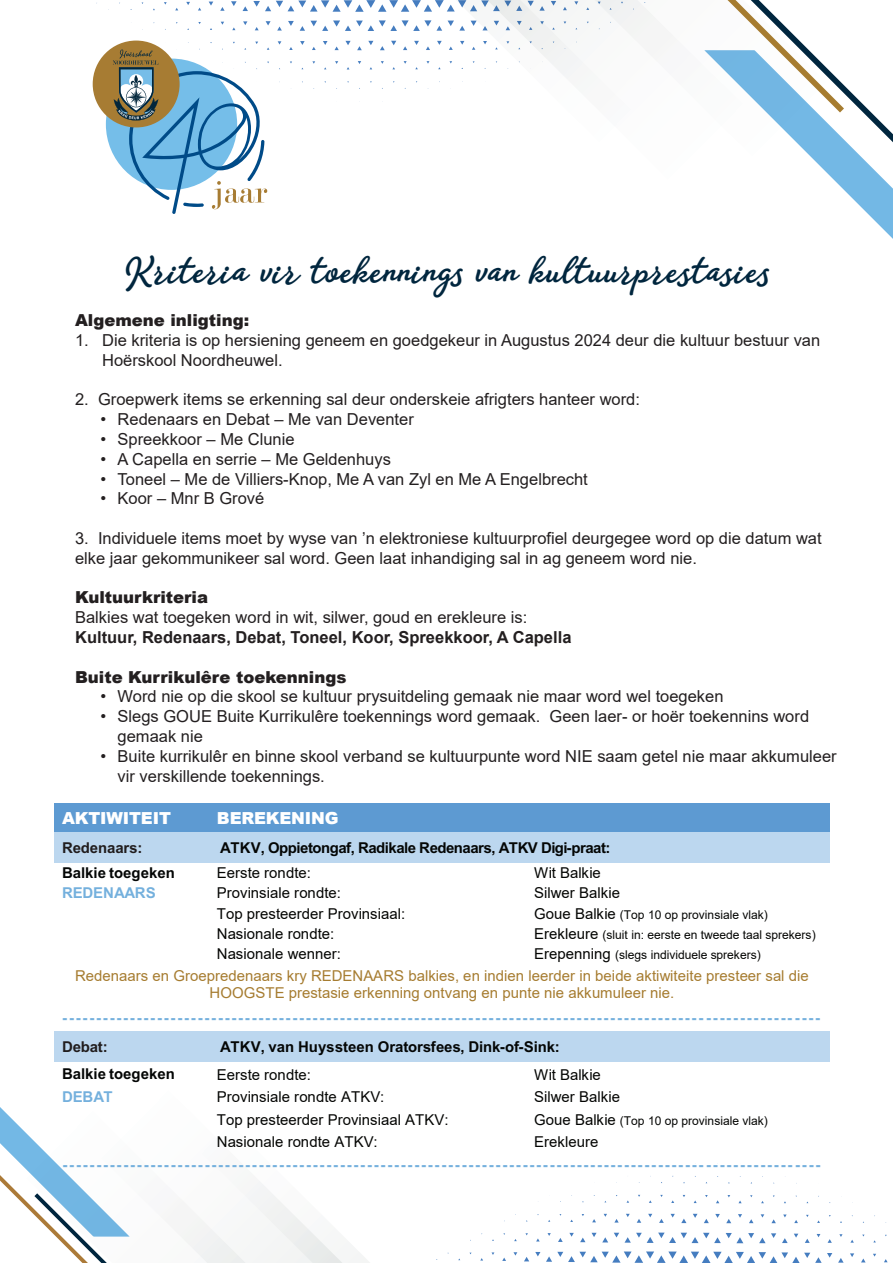
<style>
.page{position:relative;width:893px;height:1263px;background:#fff}
.page>*{position:absolute;margin:0;border:0;box-sizing:border-box;transform-origin:0 0}
.t1{font:700 40.5px "Amberly";color:#00263e}
.t2{font:900 16.65px "Arial";letter-spacing:-.01em;color:#fff}
.t3{font:16.5px/19.8px "Arial";color:#231f20}
.t4{font:16.5px "Arial MT Black";color:#231f20}
.t5{font:700 16.5px "Arial";color:#231f20}
.t6{font:700 15px "Arial";letter-spacing:-.01em;color:#74b0dd}
.t7{font:15px "Arial";color:#040503}
.t8{font:15px/17.2px "Arial";color:#a67c30;text-align:center}
.t9{font:700 15px "Arial";letter-spacing:-.01em;color:#040605}
.t10{font:700 15px "Arial";letter-spacing:-.03em;color:#040605}
.t11{font:700 15px "Arial";letter-spacing:-.01em;color:#211d1e}
.t12{font:12.15px "Arial";letter-spacing:-.005em;color:#040503}
.s1{font-size:15px}
</style>
<div class="page">
<svg style="left:368px;top:41px;width:5px;height:4px"></svg>
<svg style="left:357px;top:46px;width:5px;height:4px"></svg>
<svg style="left:345px;top:41px;width:6px;height:4px"></svg>
<svg style="left:323px;top:41px;width:5px;height:4px"></svg>
<svg style="left:300px;top:41px;width:5px;height:4px"></svg>
<svg style="left:300px;top:20px;width:74px;height:11px"></svg>
<svg style="left:288px;top:21px;width:6px;height:5px"></svg>
<svg style="left:277px;top:27px;width:5px;height:4px"></svg>
<svg style="left:266px;top:21px;width:5px;height:4px"></svg>
<svg style="left:243px;top:21px;width:4px;height:4px"></svg>
<svg style="left:243px;top:0;width:133px;height:12px"></svg>
<svg style="left:231px;top:1px;width:6px;height:5px"></svg>
<svg style="left:220px;top:7px;width:5px;height:4px"></svg>
<svg style="left:209px;top:2px;width:4px;height:4px"></svg>
<svg style="left:524px;top:1257px;width:5px;height:4px"></svg>
<svg style="left:535px;top:1252px;width:5px;height:4px"></svg>
<svg style="left:558px;top:1238px;width:5px;height:4px"></svg>
<svg style="left:569px;top:1233px;width:5px;height:4px"></svg>
<svg style="left:580px;top:1237px;width:5px;height:5px"></svg>
<svg style="left:591px;top:1233px;width:17px;height:9px"></svg>
<svg style="left:637px;top:1219px;width:4px;height:4px"></svg>
<svg style="left:659px;top:1219px;width:5px;height:4px"></svg>
<svg style="left:681px;top:1218px;width:5px;height:5px"></svg>
<svg style="left:693px;top:1214px;width:4px;height:4px"></svg>
<svg style="left:546px;top:1251px;width:153px;height:12px"></svg>
<svg style="left:704px;top:1219px;width:5px;height:4px"></svg>
<svg style="left:715px;top:1214px;width:5px;height:4px"></svg>
<svg style="left:726px;top:1219px;width:5px;height:4px"></svg>
<svg style="left:738px;top:1214px;width:4px;height:4px"></svg>
<svg style="left:749px;top:1219px;width:4px;height:4px"></svg>
<svg style="left:771px;top:1219px;width:5px;height:4px"></svg>
<svg style="left:614px;top:1232px;width:162px;height:11px"></svg>
<svg style="left:782px;top:1238px;width:6px;height:5px"></svg>
<svg style="left:794px;top:1233px;width:4px;height:4px"></svg>
<svg style="left:805px;top:1239px;width:5px;height:4px"></svg>
<svg style="left:827px;top:1239px;width:5px;height:4px"></svg>
<svg style="left:702px;top:1252px;width:130px;height:11px"></svg>
<svg style="left:838px;top:1258px;width:6px;height:5px"></svg>
<svg style="left:850px;top:1253px;width:4px;height:4px"></svg>
<svg style="left:378px;top:0;width:65px;height:102px"></svg>
<svg style="left:443px;top:0;width:213px;height:89px"></svg>
<svg style="left:180px;top:1181px;width:189px;height:82px"></svg>
<svg style="left:0;top:1107px;width:130px;height:156px"></svg>
<svg style="left:704px;top:0;width:189px;height:239px"></svg>
<div style="left:93px;top:41px;width:87px;height:86px;background:#a77c33;border-radius:50%"></div>
<svg style="left:113px;top:42px;width:156px;height:172px"></svg>
<div style="left:54px;top:803px;width:155px;height:29px;background:#5d9ad2"></div>
<div style="left:209px;top:803px;width:256px;height:29px;background:#5d9ad2"></div>
<div style="left:465px;top:803px;width:61px;height:29px;background:#5d9ad2"></div>
<div style="left:526px;top:803px;width:304px;height:29px;background:#5d9ad2"></div>
<div style="left:54px;top:832px;width:155px;height:31px;background:#bcd7ef"></div>
<div style="left:209px;top:832px;width:621px;height:31px;background:#bcd7ef"></div>
<div style="left:54px;top:1032px;width:155px;height:30px;background:#bcd7ef"></div>
<div style="left:209px;top:1032px;width:621px;height:30px;background:#bcd7ef"></div>
<h1 class="t1" style="left:124px;top:246px;width:651px">Kriteria vir toekennings van kultuurprestasies</h1>
<p class="t4" style="left:75px;top:311px;width:176px">Algemene inligting:</p>
<p class="t3" style="left:102px;top:330px;width:720px;text-indent:-27px">1. Die kriteria is op hersiening geneem en goedgekeur in Augustus 2024 deur die kultuur bestuur van<br>Hoërskool Noordheuwel.</p>
<p class="t3" style="left:75px;top:389px;width:566px">2. Groepwerk items se erkenning sal deur onderskeie afrigters hanteer word:</p>
<p class="t3" style="left:101px;top:409px;width:315px">• Redenaars en Debat – Me van Deventer</p>
<p class="t3" style="left:101px;top:429px;width:195px">• Spreekkoor – Me Clunie</p>
<p class="t3" style="left:101px;top:449px;width:292px">• A Capella en serrie – Me Geldenhuys</p>
<p class="t3" style="left:101px;top:469px;width:489px">• Toneel – Me de Villiers-Knop, Me A van Zyl en Me A Engelbrecht</p>
<p class="t3" style="left:101px;top:488px;width:165px">• Koor – Mnr B Grové</p>
<p class="t3" style="left:75px;top:528px;width:748px">3. Individuele items moet by wyse van ’n elektroniese kultuurprofiel deurgegee word op die datum wat elke jaar gekommunikeer sal word. Geen laat inhandiging sal in ag geneem word nie.</p>
<p class="t4" style="left:75px;top:588px;width:135px">Kultuurkriteria</p>
<p class="t3" style="left:75px;top:607px;width:454px">Balkies wat toegeken word in wit, silwer, goud en erekleure is:</p>
<p class="t5" style="left:75px;top:625px;width:498px">Kultuur, Redenaars, Debat, Toneel, Koor, Spreekkoor, A Capella</p>
<p class="t4" style="left:75px;top:667px;width:273px">Buite Kurrikulêre toekennings</p>
<p class="t3" style="left:101px;top:686px;width:624px">• Word nie op die skool se kultuur prysuitdeling gemaak nie maar word wel toegeken</p>
<p class="t3" style="left:118px;top:706px;width:693px;text-indent:-17px">• Slegs GOUE Buite Kurrikulêre toekennings word gemaak. Geen laer- or hoër toekennins word gemaak nie</p>
<p class="t3" style="left:118px;top:746px;width:720px;text-indent:-17px">• Buite kurrikulêr en binne skool verband se kultuurpunte word NIE saam getel nie maar akkumuleer vir verskillende toekennings.</p>
<p class="t2" style="left:62px;top:806px;width:110px">AKTIWITEIT</p>
<p class="t2" style="left:217px;top:806px;width:123px">BEREKENING</p>
<p class="t11" style="left:62px;top:839px;width:82px">Redenaars:</p>
<p class="t10" style="left:220px;top:839px;width:392px">ATKV, Oppietongaf, Radikale Redenaars, ATKV Digi-praat:</p>
<p class="t9" style="left:62px;top:864px;width:114px">Balkie toegeken</p>
<p class="t7" style="left:217px;top:862px;width:96px">Eerste rondte:</p>
<p class="t7" style="left:534px;top:862px;width:68px">Wit Balkie</p>
<p class="t6" style="left:62px;top:884px;width:95px">REDENAARS</p>
<p class="t7" style="left:217px;top:883px;width:126px">Provinsiale rondte:</p>
<p class="t7" style="left:534px;top:883px;width:87px">Silwer Balkie</p>
<p class="t7" style="left:217px;top:903px;width:190px">Top presteerder Provinsiaal:</p>
<p class="t12" style="left:534px;top:906px;width:235px"><span class="s1">Goue Balkie</span> (Top 10 op provinsiale vlak)</p>
<p class="t7" style="left:217px;top:923px;width:119px">Nasionale rondte:</p>
<p class="t12" style="left:534px;top:926px;width:283px"><span class="s1">Erekleure</span> (sluit in: eerste en tweede taal sprekers)</p>
<p class="t7" style="left:217px;top:944px;width:126px">Nasionale wenner:</p>
<p class="t12" style="left:534px;top:947px;width:228px"><span class="s1">Erepenning</span> (slegs individuele sprekers)</p>
<p class="t8" style="left:75px;top:967px;width:735px">Redenaars en Groepredenaars kry REDENAARS balkies, en indien leerder in beide aktiwiteite presteer sal die<br>HOOGSTE prestasie erkenning ontvang en punte nie akkumuleer nie.</p>
<p class="t6" style="left:63px;top:1009px;width:759px">----------------------------------------------------------------------------------------------------------------</p>
<p class="t11" style="left:62px;top:1038px;width:47px">Debat:</p>
<p class="t9" style="left:220px;top:1038px;width:341px">ATKV, van Huyssteen Oratorsfees, Dink-of-Sink:</p>
<p class="t9" style="left:62px;top:1065px;width:114px">Balkie toegeken</p>
<p class="t7" style="left:217px;top:1064px;width:96px">Eerste rondte:</p>
<p class="t7" style="left:534px;top:1064px;width:68px">Wit Balkie</p>
<p class="t6" style="left:62px;top:1088px;width:52px">DEBAT</p>
<p class="t7" style="left:217px;top:1086px;width:169px">Provinsiale rondte ATKV:</p>
<p class="t7" style="left:534px;top:1086px;width:87px">Silwer Balkie</p>
<p class="t7" style="left:217px;top:1109px;width:233px">Top presteerder Provinsiaal ATKV:</p>
<p class="t12" style="left:534px;top:1112px;width:235px"><span class="s1">Goue Balkie</span> (Top 10 op provinsiale vlak)</p>
<p class="t7" style="left:217px;top:1131px;width:162px">Nasionale rondte ATKV:</p>
<p class="t7" style="left:534px;top:1131px;width:66px">Erekleure</p>
<p class="t6" style="left:63px;top:1156px;width:759px">----------------------------------------------------------------------------------------------------------------</p>
</div>
